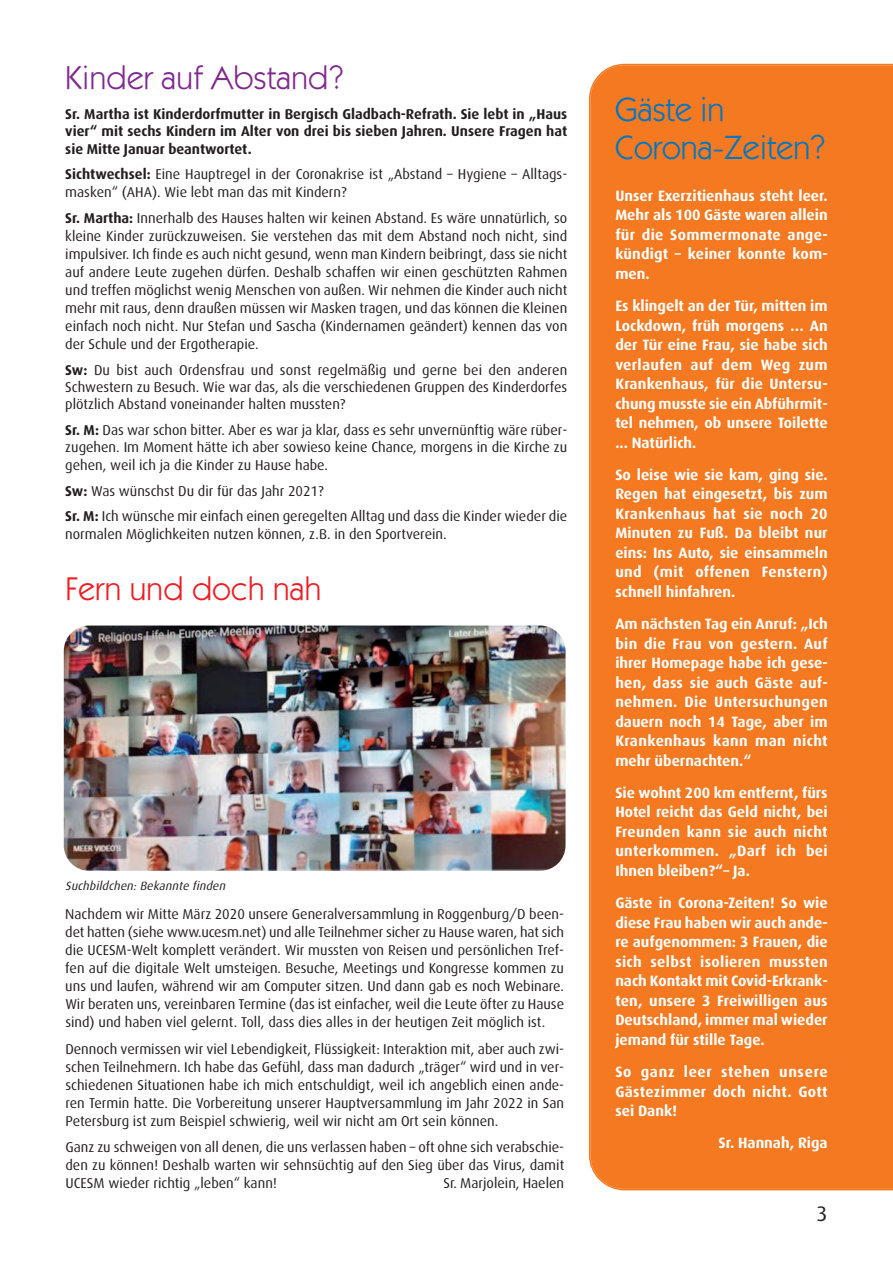
<style>
.page{position:relative;width:893px;height:1263px;background:#fff}
.page>*{position:absolute;margin:0;border:0;box-sizing:border-box;transform-origin:0 0}
.t1{font:33.75px/37.5px "Itc Kabel";color:#0077c0}
.t2{font:33px "Itc Kabel";letter-spacing:.01em;color:#802990}
.t3{font:33px "Itc Kabel";letter-spacing:.01em;color:#ee1d23}
.t4{font:21px "Dax";color:#231f20}
.t5{font:700 15px/19.5px "Dax";color:#fff;text-align:justify}
.t6{font:14.25px/18px "Dax";color:#231f20;text-align:justify}
.t7{font:700 14.25px/17.2px "Dax";color:#231f20;text-align:justify}
.t8{font:italic 12px "Dax";color:#231f20}
.s1{font-weight:700}
</style>
<div class="page">
<div style="left:589px;top:64px;width:304px;height:1126px;background:#f47921"></div>
<img style="left:64px;top:625px;width:502px;height:246px;border-radius:26px">
<h2 class="t2" style="left:65px;top:66px;width:280px">Kinder auf Abstand?</h2>
<p class="t7" style="left:65px;top:106px;width:503px">Sr. Martha ist Kinderdorfmutter in Bergisch Gladbach-Refrath. Sie lebt in „Haus vier“ mit sechs Kindern im Alter von drei bis sieben Jahren. Unsere Fragen hat sie Mitte Januar beantwortet.</p>
<p class="t6" style="left:65px;top:167px;width:503px;line-height:17.2px"><span class="s1">Sichtwechsel:</span> Eine Hauptregel in der Coronakrise ist „Abstand – Hygiene – Alltags&shy;masken“ (AHA). Wie lebt man das mit Kindern?</p>
<p class="t6" style="left:65px;top:210px;width:503px"><span class="s1">Sr. Martha:</span> Innerhalb des Hauses halten wir keinen Abstand. Es wäre unnatürlich, so kleine Kinder zurückzuweisen. Sie verstehen das mit dem Abstand noch nicht, sind impulsiver. Ich finde es auch nicht gesund, wenn man Kindern beibringt, dass sie nicht auf andere Leute zugehen dürfen. Deshalb schaffen wir einen geschützten Rahmen und treffen möglichst wenig Menschen von außen. Wir nehmen die Kinder auch nicht mehr mit raus, denn draußen müssen wir Masken tragen, und das können die Kleinen einfach noch nicht. Nur Stefan und Sascha (Kindernamen geändert) kennen das von der Schule und der Ergotherapie.</p>
<p class="t6" style="left:65px;top:362px;width:503px;line-height:17.2px"><span class="s1">Sw:</span> Du bist auch Ordensfrau und sonst regelmäßig und gerne bei den anderen Schwestern zu Besuch. Wie war das, als die verschiedenen Gruppen des Kinderdorfes plötzlich Abstand voneinander halten mussten?</p>
<p class="t6" style="left:65px;top:423px;width:503px;line-height:17.2px"><span class="s1">Sr. M:</span> Das war schon bitter. Aber es war ja klar, dass es sehr unvernünftig wäre rüber&shy;zugehen. Im Moment hätte ich aber sowieso keine Chance, morgens in die Kirche zu gehen, weil ich ja die Kinder zu Hause habe.</p>
<p class="t6" style="left:65px;top:478px;width:503px;line-height:25.8px"><span class="s1">Sw:</span> Was wünschst Du dir für das Jahr 2021?<br><span class="s1">Sr. M:</span> Ich wünsche mir einfach einen geregelten Alltag und dass die Kinder wieder die</p>
<p class="t6" style="left:65px;top:525px;width:383px">normalen Möglichkeiten nutzen können, z.B. in den Sportverein.</p>
<h2 class="t3" style="left:65px;top:577px;width:258px">Fern und doch nah</h2>
<p class="t8" style="left:65px;top:881px;width:164px">Suchbildchen: Bekannte finden</p>
<p class="t6" style="left:65px;top:906px;width:500px">Nachdem wir Mitte März 2020 unsere Generalversammlung in Roggenburg/D been&shy;det hatten (siehe www.ucesm.net) und alle Teilnehmer sicher zu Hause waren, hat sich die UCESM-Welt komplett verändert. Wir mussten von Reisen und persönlichen Tref&shy;fen auf die digitale Welt umsteigen. Besuche, Meetings und Kongresse kommen zu uns und laufen, während wir am Computer sitzen. Und dann gab es noch Webinare.<br>Wir beraten uns, vereinbaren Termine (das ist einfacher, weil die Leute öfter zu Hause sind) und haben viel gelernt. Toll, dass dies alles in der heutigen Zeit möglich ist.</p>
<p class="t6" style="left:65px;top:1041px;width:500px">Dennoch vermissen wir viel Lebendigkeit, Flüssigkeit: Interaktion mit, aber auch zwi&shy;schen Teilnehmern. Ich habe das Gefühl, dass man dadurch „träger“ wird und in ver&shy;schiedenen Situationen habe ich mich entschuldigt, weil ich angeblich einen ande&shy;ren Termin hatte. Die Vorbereitung unserer Hauptversammlung im Jahr 2022 in San Petersburg ist zum Beispiel schwierig, weil wir nicht am Ort sein können.</p>
<p class="t6" style="left:65px;top:1139px;width:500px">Ganz zu schweigen von all denen, die uns verlassen haben – oft ohne sich verabschie&shy;den zu können! Deshalb warten wir sehnsüchtig auf den Sieg über das Virus, damit UCESM wieder richtig „leben“ kann!</p>
<p class="t6" style="left:443px;top:1175px;width:122px">Sr. Marjolein, Haelen</p>
<h1 class="t1" style="left:615px;top:93px;width:211px">Gäste in<br>Corona-Zeiten?</h1>
<p class="t5" style="left:615px;top:187px;width:214px">Unser Exerzitienhaus steht leer.<br>Mehr als 100 Gäste waren allein für die Sommermonate ange&shy;kündigt – keiner konnte kom&shy;men.</p>
<p class="t5" style="left:615px;top:297px;width:214px">Es klingelt an der Tür, mitten im Lockdown, früh morgens … An der Tür eine Frau, sie habe sich verlaufen auf dem Weg zum Krankenhaus, für die Untersu&shy;chung musste sie ein Abführmit&shy;tel nehmen, ob unsere Toilette ... Natürlich.</p>
<p class="t5" style="left:615px;top:466px;width:214px">So leise wie sie kam, ging sie.<br>Regen hat eingesetzt, bis zum Krankenhaus hat sie noch 20<br>Minuten zu Fuß. Da bleibt nur eins: Ins Auto, sie einsammeln und (mit offenen Fenstern) schnell hinfahren.</p>
<p class="t5" style="left:615px;top:615px;width:214px">Am nächsten Tag ein Anruf: „Ich bin die Frau von gestern. Auf ihrer Homepage habe ich gese&shy;hen, dass sie auch Gäste auf&shy;nehmen. Die Untersuchungen dauern noch 14 Tage, aber im Krankenhaus kann man nicht mehr übernachten.“</p>
<p class="t5" style="left:615px;top:784px;width:214px">Sie wohnt 200 km entfernt, fürs Hotel reicht das Geld nicht, bei Freunden kann sie auch nicht unterkommen. „Darf ich bei Ihnen bleiben?“– Ja.</p>
<p class="t5" style="left:615px;top:894px;width:214px">Gäste in Corona-Zeiten! So wie diese Frau haben wir auch ande&shy;re aufgenommen: 3 Frauen, die sich selbst isolieren mussten nach Kontakt mit Covid-Erkrank&shy;ten, unsere 3 Freiwilligen aus Deutschland, immer mal wieder jemand für stille Tage.</p>
<p class="t5" style="left:615px;top:1063px;width:214px">So ganz leer stehen unsere Gästezimmer doch nicht. Gott sei Dank!</p>
<p class="t5" style="left:718px;top:1134px;width:111px">Sr. Hannah, Riga</p>
<h3 class="t4" style="left:817px;top:1205px;width:13px">3</h3>
</div>
